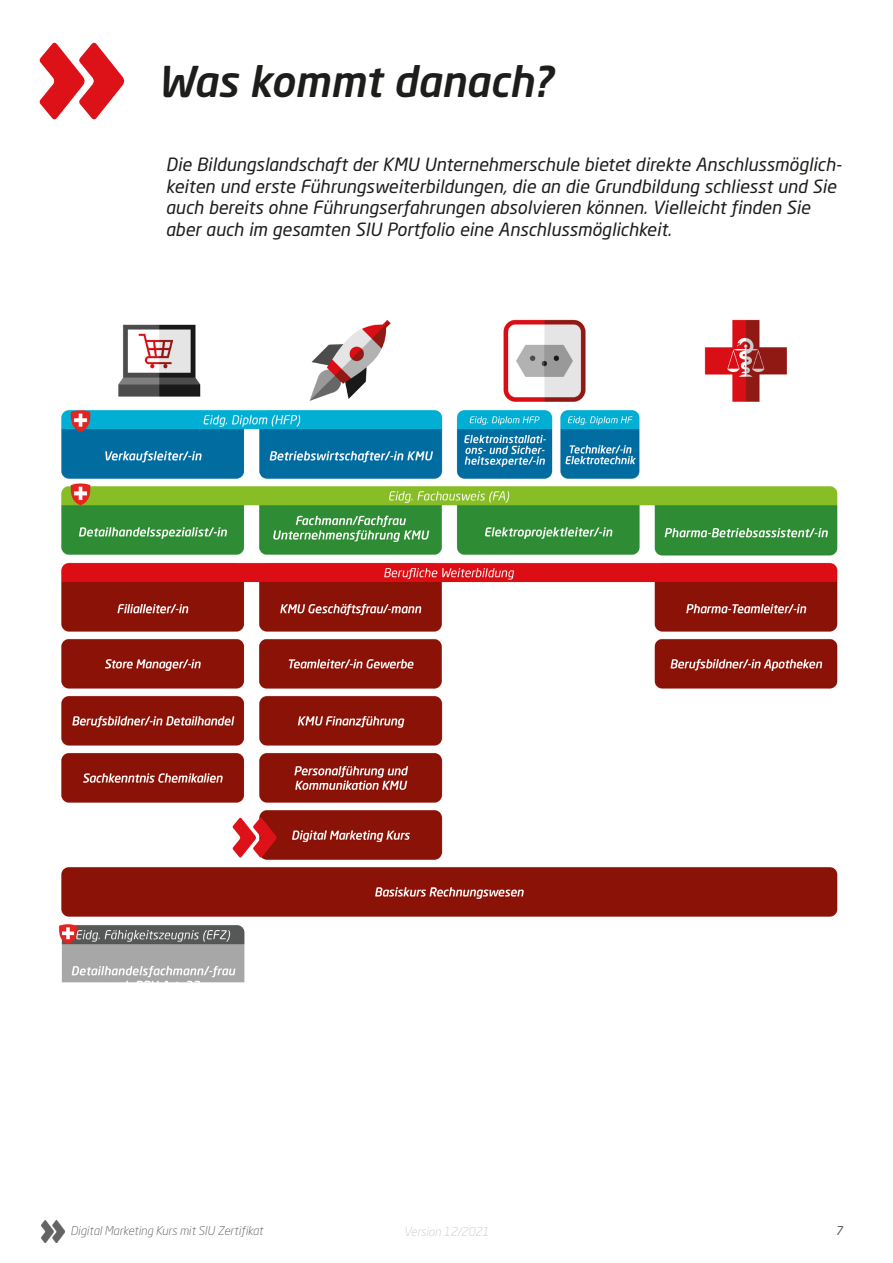
<style>
.page{position:relative;width:893px;height:1263px;background:#fff}
.page>*{position:absolute;margin:0;border:0;box-sizing:border-box;transform-origin:0 0}
.t1{font:italic 500 42px "Neo Sans W1 G";color:#1d1d1b}
._06_Untertitel_roter{font:italic 18px/21.6px "Neo Sans W1 G";color:#1d1d1b}
.t2{font:italic 300 12px "Neo Sans W1 G";color:#575756}
.t3{font:italic 300 12px "Neo Sans W1 G";color:#c7c7c6}
.t4{font:italic 12px "Neo Sans Std";color:#575756}
</style>
<div class="page">
<img style="left:41px;top:1221px;width:24px;height:21px">
<img style="left:59px;top:319px;width:779px;height:663px">
<svg style="left:40px;top:43px;width:84px;height:76px"></svg>
<svg style="left:233px;top:818px;width:43px;height:39px"></svg>
<p class="t1" style="left:158px;top:55px;width:396px">Was kommt danach?</p>
<p class="_06_Untertitel_roter" style="left:166px;top:153px;width:677px">Die Bildungslandschaft der KMU Unternehmerschule bietet direkte Anschlussmöglich&shy;keiten und erste Führungsweiterbildungen, die an die Grundbildung schliesst und Sie auch bereits ohne Führungserfahrungen absolvieren können. Vielleicht finden Sie aber auch im gesamten SIU Portfolio eine Anschlussmöglichkeit.</p>
<p class="t2" style="left:71px;top:1223px;width:194px">Digital Marketing Kurs mit SIU Zertifikat</p>
<p class="t3" style="left:404px;top:1224px;width:87px">Version 12/2021</p>
<p class="t4" style="left:836px;top:1223px;width:9px">7</p>
</div>
